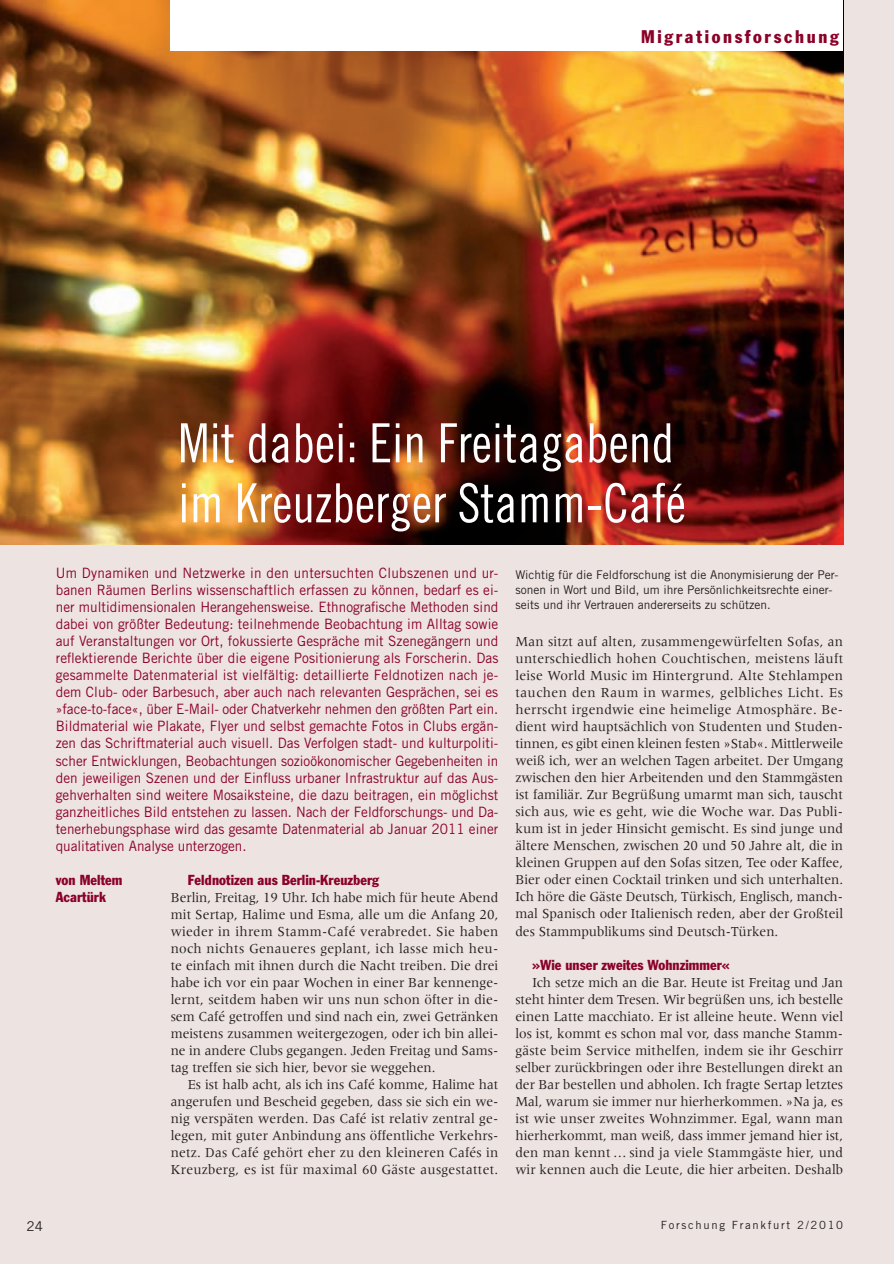
<style>
.page{position:relative;width:894px;height:1264px;background:#fff}
.page>*{position:absolute;margin:0;border:0;box-sizing:border-box;transform-origin:0 0}
.t1{font:54px/60px "Trade Gothic Cond Eighteen";color:#fff;scale:.95 1}
.t2{font:condensed 18px "Franklin Gothic";letter-spacing:.15em;color:#8b0128}
.t3{font:14.25px/17px "Meridien";letter-spacing:.005em;color:#231f20;text-align:justify;scale:.95 1}
.t4{font:14.25px/17px "Trade Gothic";color:#8b0128;text-align:justify;scale:.95 1}
.t5{font:condensed 14.25px/17px "Franklin Gothic";letter-spacing:.005em;color:#8b0128}
.t6{font:13.5px "Trade Gothic";color:#231f20}
.t7{font:12px/14.9px "Trade Gothic";color:#231f20}
.t8{font:11.25px "Trade Gothic";letter-spacing:.15em;color:#231f20}
</style>
<div class="page">
<div style="left:0;top:0;width:893px;height:1263px;background:#ede3e1"></div>
<img style="left:0;top:0;width:842px;height:544px">
<div style="left:171px;top:0;width:671px;height:51px;background:#fff"></div>
<p class="t2" style="left:641px;top:30px;width:199px">Migrationsforschung</p>
<h1 class="t1" style="left:178px;top:417px;width:535px">Mit dabei: Ein Freitagabend im Kreuzberger Stamm-Café</h1>
<p class="t7" style="left:515px;top:568px;width:324px">Wichtig für die Feldforschung ist die Anonymisierung der Per&shy;sonen in Wort und Bild, um ihre Persönlichkeitsrechte einer&shy;seits und ihr Vertrauen andererseits zu schützen.</p>
<p class="t4" style="left:56px;top:566px;width:467px">Um Dynamiken und Netzwerke in den untersuchten Clubszenen und ur&shy;banen Räumen Berlins wissenschaftlich erfassen zu können, bedarf es ei&shy;ner multidimensionalen Herangehensweise. Ethnografische Methoden sind dabei von größter Bedeutung: teilnehmende Beobachtung im Alltag sowie auf Veranstaltungen vor Ort, fokussierte Gespräche mit Szenegängern und reflektierende Berichte über die eigene Positionierung als Forscherin. Das gesammelte Datenmaterial ist vielfältig: detaillierte Feldnotizen nach je&shy;dem Club- oder Barbesuch, aber auch nach relevanten Gesprächen, sei es »face-to-face«, über E-Mail- oder Chatverkehr nehmen den größten Part ein.<br>Bildmaterial wie Plakate, Flyer und selbst gemachte Fotos in Clubs ergän&shy;zen das Schriftmaterial auch visuell. Das Verfolgen stadt- und kulturpoliti&shy;scher Entwicklungen, Beobachtungen sozioökonomischer Gegebenheiten in den jeweiligen Szenen und der Einfluss urbaner Infrastruktur auf das Aus&shy;gehverhalten sind weitere Mosaiksteine, die dazu beitragen, ein möglichst ganzheitliches Bild entstehen zu lassen. Nach der Feldforschungs- und Da&shy;tenerhebungsphase wird das gesamte Datenmaterial ab Januar 2011 einer qualitativen Analyse unterzogen.</p>
<p class="t3" style="left:515px;top:634px;width:346px">Man sitzt auf alten, zusammengewürfelten Sofas, an unterschiedlich hohen Couchtischen, meistens läuft leise World Music im Hintergrund. Alte Stehlampen tauchen den Raum in warmes, gelbliches Licht. Es herrscht irgendwie eine heimelige Atmosphäre. Be&shy;dient wird hauptsächlich von Studenten und Studen&shy;tinnen, es gibt einen kleinen festen »Stab«. Mittlerweile weiß ich, wer an welchen Tagen arbeitet. Der Umgang zwischen den hier Arbeitenden und den Stammgästen ist familiär. Zur Begrüßung umarmt man sich, tauscht sich aus, wie es geht, wie die Woche war. Das Publi&shy;kum ist in jeder Hinsicht gemischt. Es sind junge und ältere Menschen, zwischen 20 und 50 Jahre alt, die in kleinen Gruppen auf den Sofas sitzen, Tee oder Kaffee, Bier oder einen Cocktail trinken und sich unterhalten.<br>Ich höre die Gäste Deutsch, Türkisch, Englisch, manch&shy;mal Spanisch oder Italienisch reden, aber der Großteil des Stammpublikums sind Deutsch-Türken.</p>
<p class="t5" style="left:532px;top:957px;width:198px">»Wie unser zweites Wohnzimmer«</p>
<p class="t3" style="left:515px;top:974px;width:346px;text-indent:17px">Ich setze mich an die Bar. Heute ist Freitag und Jan steht hinter dem Tresen. Wir begrüßen uns, ich bestelle einen Latte macchiato. Er ist alleine heute. Wenn viel los ist, kommt es schon mal vor, dass manche Stamm&shy;gäste beim Service mithelfen, indem sie ihr Geschirr selber zurückbringen oder ihre Bestellungen direkt an der Bar bestellen und abholen. Ich fragte Sertap letztes Mal, warum sie immer nur hierherkommen. »Na ja, es ist wie unser zweites Wohnzimmer. Egal, wann man hierherkommt, man weiß, dass immer jemand hier ist, den man kennt … sind ja viele Stammgäste hier, und wir kennen auch die Leute, die hier arbeiten. Deshalb</p>
<p class="t5" style="left:56px;top:872px;width:68px">von Meltem<br>Acartürk</p>
<p class="t5" style="left:188px;top:872px;width:193px">Feldnotizen aus Berlin-Kreuzberg</p>
<p class="t3" style="left:171px;top:889px;width:346px">Berlin, Freitag, 19 Uhr. Ich habe mich für heute Abend mit Sertap, Halime und Esma, alle um die Anfang 20, wieder in ihrem Stamm-Café verabredet. Sie haben noch nichts Genaueres geplant, ich lasse mich heu&shy;te einfach mit ihnen durch die Nacht treiben. Die drei habe ich vor ein paar Wochen in einer Bar kennenge&shy;lernt, seitdem haben wir uns nun schon öfter in die&shy;sem Café getroffen und sind nach ein, zwei Getränken meistens zusammen weitergezogen, oder ich bin allei&shy;ne in andere Clubs gegangen. Jeden Freitag und Sams&shy;tag treffen sie sich hier, bevor sie weggehen.</p>
<p class="t3" style="left:171px;top:1076px;width:346px;text-indent:17px">Es ist halb acht, als ich ins Café komme, Halime hat angerufen und Bescheid gegeben, dass sie sich ein we&shy;nig verspäten werden. Das Café ist relativ zentral ge&shy;legen, mit guter Anbindung ans öffentliche Verkehrs&shy;netz. Das Café gehört eher zu den kleineren Cafés in Kreuzberg, es ist für maximal 60 Gäste ausgestattet.</p>
<p class="t6" style="left:27px;top:1221px;width:18px">24</p>
<p class="t8" style="left:660px;top:1220px;width:184px">Forschung Frankfurt 2/2010</p>
</div>
